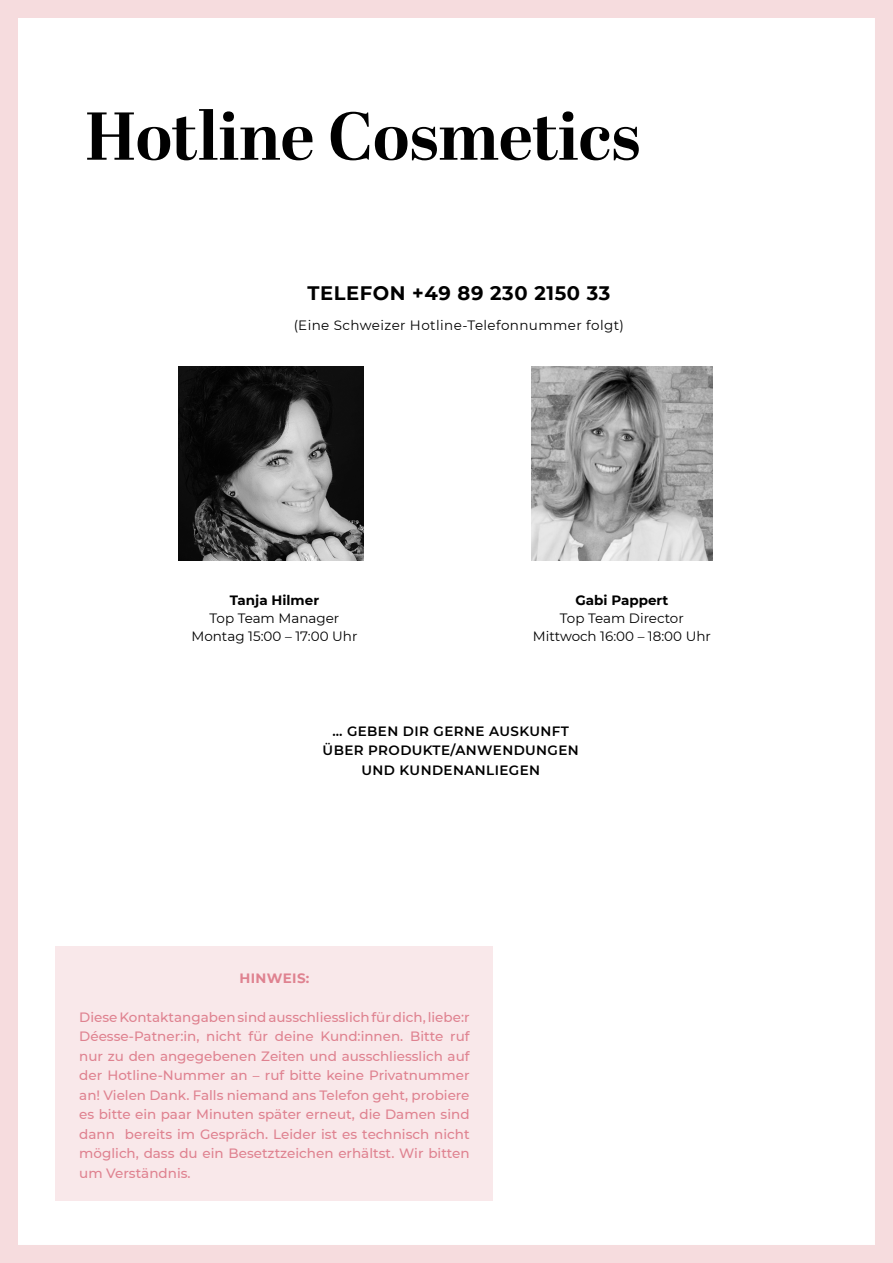
<style>
.page{position:relative;width:893px;height:1263px;background:#fff}
.page>*{position:absolute;margin:0;border:0;box-sizing:border-box;transform-origin:0 0}
.t1{font:700 67.5px "Abril Display";color:#000}
.t2{font:700 19.5px "Montserrat";letter-spacing:.03em;color:#000}
.t3{font:500 13.5px/19.5px "Montserrat";color:#df8290;text-align:justify}
.t4{font:13.5px/18px "Montserrat";color:#000;text-align:center}
.t5{font:600 13.5px/19.5px "Montserrat";letter-spacing:.03em;color:#000;text-align:center}
.t6{font:13.5px "Montserrat";letter-spacing:.03em;color:#000}
.t7{font:700 13.5px "Montserrat";color:#000}
.t8{font:700 13.5px "Montserrat";letter-spacing:.03em;color:#df8290}
</style>
<div class="page">
<div style="left:0;top:0;width:893px;height:1263px;border:18px solid #f6dcde"></div>
<img style="left:531px;top:367px;width:181px;height:194px">
<img style="left:178px;top:367px;width:185px;height:194px">
<div style="left:56px;top:946px;width:437px;height:255px;background:#f9e8ea"></div>
<h1 class="t1" style="left:85px;top:89px;width:557px">Hotline Cosmetics</h1>
<h2 class="t2" style="left:307px;top:278px;width:304px">TELEFON +49 89 230 2150 33</h2>
<p class="t6" style="left:294px;top:315px;width:332px">(Eine Schweizer Hotline-Telefonnummer folgt)</p>
<p class="t7" style="left:230px;top:591px;width:91px">Tanja Hilmer</p>
<p class="t4" style="left:191px;top:609px;width:167px">Top Team Manager<br>Montag 15:00 – 17:00 Uhr</p>
<p class="t7" style="left:575px;top:591px;width:94px">Gabi Pappert</p>
<p class="t4" style="left:533px;top:609px;width:180px">Top Team Director<br>Mittwoch 16:00 – 18:00 Uhr</p>
<p class="t5" style="left:323px;top:721px;width:258px">… GEBEN DIR GERNE AUSKUNFT<br>ÜBER PRODUKTE/ANWENDUNGEN<br>UND KUNDENANLIEGEN</p>
<p class="t8" style="left:239px;top:968px;width:72px">HINWEIS:</p>
<p class="t3" style="left:79px;top:1007px;width:392px">Diese Kontaktangaben sind ausschliesslich für dich, liebe:r Déesse-Patner:in, nicht für deine Kund:innen. Bitte ruf nur zu den angegebenen Zeiten und ausschliesslich auf der Hotline-Nummer an – ruf bitte keine Privatnummer an! Vielen Dank. Falls niemand ans Telefon geht, probiere es bitte ein paar Minuten später erneut, die Damen sind dann bereits im Gespräch. Leider ist es technisch nicht möglich, dass du ein Besetztzeichen erhältst. Wir bitten um Verständnis.</p>
</div>
